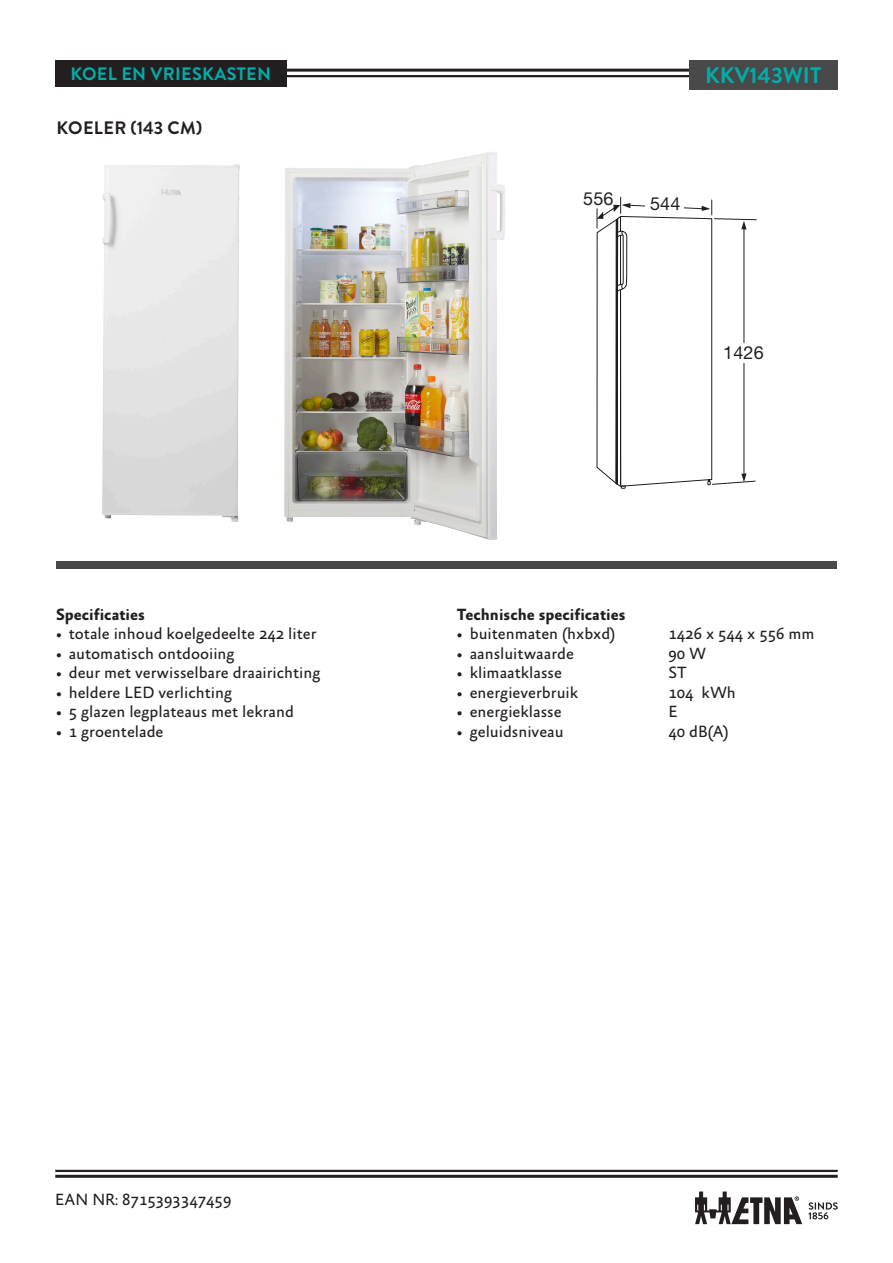
<style>
.page{position:relative;width:893px;height:1263px;background:#fff}
.page>*{position:absolute;margin:0;border:0;box-sizing:border-box;transform-origin:0 0}
.Kop{font:700 22.5px "Brandon Grotesque";color:#00ada8}
.Kop-2{font:700 18px "Brandon Grotesque";letter-spacing:.02em;color:#00ada8}
.Kop-3{font:700 18px "Brandon Grotesque";letter-spacing:.02em;color:#231f20}
.t1{font:18px "Helvetica Neue LT Std";letter-spacing:.01em;color:#231f20}
.producttekst_bullet{font:16.5px "Absara Sans";color:#231f20}
.producttekst_tussenk{font:700 16.5px "Absara Sans";color:#231f20}
.EAN_NR_nieuwe_basis{font:16.5px "Absara Sans";color:#231f20}
</style>
<div class="page">
<hr style="left:55px;top:69px;width:783px;height:3px;background:#231f20">
<hr style="left:55px;top:1175px;width:783px;height:3px;background:#231f20">
<hr style="left:55px;top:1170px;width:783px;height:2px;background:#231f20">
<hr style="left:55px;top:75px;width:783px;height:2px;background:#231f20">
<svg style="left:808px;top:1202px;width:30px;height:17px"></svg>
<svg style="left:695px;top:1191px;width:107px;height:33px"></svg>
<div style="left:56px;top:561px;width:781px;height:8px;background:#484948"></div>
<div style="left:55px;top:60px;width:232px;height:26px;background:#231f20"></div>
<div style="left:689px;top:60px;width:149px;height:30px;background:#484948"></div>
<img style="left:102px;top:164px;width:138px;height:358px">
<img style="left:284px;top:152px;width:221px;height:388px">
<svg style="left:597px;top:197px;width:160px;height:291px"></svg>
<p class="Kop-2" style="left:70px;top:61px;width:202px">KOEL EN VRIESKASTEN</p>
<p class="Kop" style="left:705px;top:59px;width:117px">KKV143WIT</p>
<p class="Kop-3" style="left:56px;top:115px;width:147px">KOELER (143 CM)</p>
<p class="producttekst_tussenk" style="left:56px;top:605px;width:90px">Specificaties</p>
<p class="producttekst_bullet" style="left:56px;top:625px;width:262px">• totale inhoud koelgedeelte 242 liter</p>
<p class="producttekst_bullet" style="left:56px;top:644px;width:180px">• automatisch ontdooiing</p>
<p class="producttekst_bullet" style="left:56px;top:664px;width:266px">• deur met verwisselbare draairichting</p>
<p class="producttekst_bullet" style="left:56px;top:683px;width:178px">• heldere LED verlichting</p>
<p class="producttekst_bullet" style="left:56px;top:703px;width:239px">• 5 glazen legplateaus met lekrand</p>
<p class="producttekst_bullet" style="left:56px;top:722px;width:109px">• 1 groentelade</p>
<p class="t1" style="left:583px;top:188px;width:32px">556</p>
<p class="t1" style="left:650px;top:193px;width:32px">544</p>
<p class="t1" style="left:723px;top:342px;width:42px">1426</p>
<p class="producttekst_tussenk" style="left:457px;top:605px;width:170px">Technische specificaties</p>
<p class="producttekst_bullet" style="left:457px;top:625px;width:160px">• buitenmaten (hxbxd)</p>
<p class="producttekst_bullet" style="left:668px;top:625px;width:148px">1426 x 544 x 556 mm</p>
<p class="producttekst_bullet" style="left:457px;top:644px;width:118px">• aansluitwaarde</p>
<p class="producttekst_bullet" style="left:668px;top:644px;width:39px">90 W</p>
<p class="producttekst_bullet" style="left:457px;top:664px;width:106px">• klimaatklasse</p>
<p class="producttekst_bullet" style="left:668px;top:664px;width:20px">ST</p>
<p class="producttekst_bullet" style="left:457px;top:683px;width:123px">• energieverbruik</p>
<p class="producttekst_bullet" style="left:668px;top:683px;width:69px">104 kWh</p>
<p class="producttekst_bullet" style="left:457px;top:703px;width:106px">• energieklasse</p>
<p class="producttekst_bullet" style="left:668px;top:703px;width:11px">E</p>
<p class="producttekst_bullet" style="left:457px;top:722px;width:108px">• geluidsniveau</p>
<p class="producttekst_bullet" style="left:668px;top:722px;width:62px">40 dB(A)</p>
<p class="EAN_NR_nieuwe_basis" style="left:55px;top:1190px;width:178px">EAN NR: 8715393347459</p>
</div>
